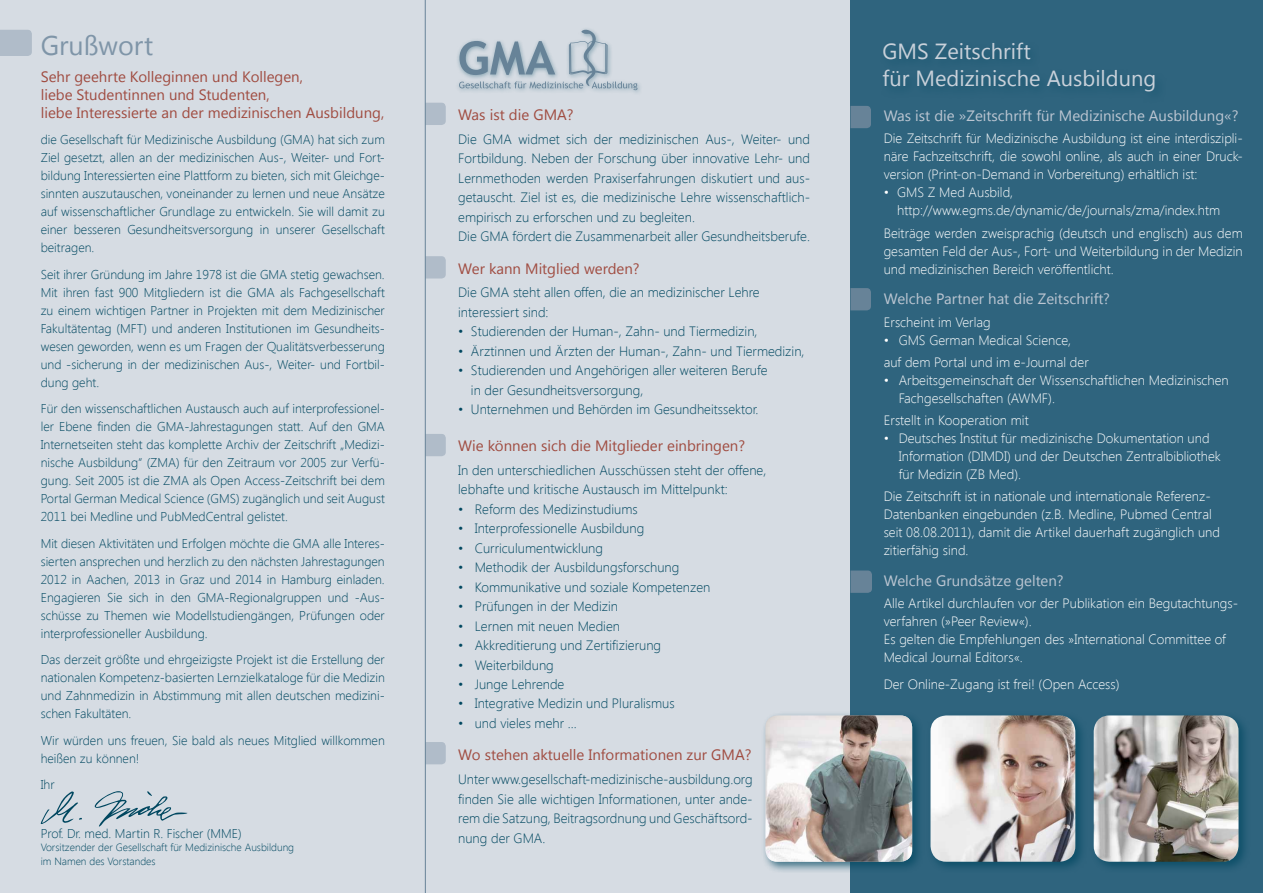
<style>
.page{position:relative;width:1263px;height:893px;background:#fff}
.page>*{position:absolute;margin:0;border:0;box-sizing:border-box;transform-origin:0 0}
.t1{font:27px "Segoe UI";color:#7f95a8}
.t2{font:21.9px/27px "Segoe UI";color:#c9d1da}
.t3{font:15px/18px "Segoe UI";color:#a04c41}
.t4{font:15px "Segoe UI";color:#bcc6d2}
.t5{font:300 13.5px/19.5px "Segoe UI";color:#004760}
.t6{font:300 13.5px/18px "Segoe UI";color:#fff}
.t7{font:300 12.75px/18px "Segoe UI";color:#004760;text-align:justify}
.t8{font:300 10.5px/13.5px "Segoe UI";color:#004760}
</style>
<div class="page">
<div style="left:0;top:0;width:850px;height:893px;background:#d6dce3"></div>
<div style="left:850px;top:0;width:413px;height:893px;background:#2f647e"></div>
<svg style="left:0;top:30px;width:32px;height:26px"></svg>
<svg style="left:426px;top:103px;width:20px;height:22px"></svg>
<svg style="left:426px;top:256px;width:20px;height:22px"></svg>
<svg style="left:426px;top:742px;width:20px;height:22px"></svg>
<svg style="left:850px;top:106px;width:21px;height:22px"></svg>
<svg style="left:850px;top:288px;width:21px;height:22px"></svg>
<svg style="left:850px;top:570px;width:22px;height:23px"></svg>
<svg style="left:426px;top:434px;width:20px;height:22px"></svg>
<div style="left:761px;top:711px;width:163px;height:163px;background:#004760;opacity:.7"></div>
<img style="left:765px;top:715px;width:147px;height:147px">
<div style="left:1090px;top:711px;width:161px;height:163px;background:#004760;opacity:.7"></div>
<img style="left:1094px;top:715px;width:144px;height:147px">
<div style="left:456px;top:27px;width:187px;height:69px;background:#004760;opacity:.37"></div>
<svg style="left:459px;top:30px;width:178px;height:60px"></svg>
<div style="left:926px;top:711px;width:162px;height:163px;background:#004760;opacity:.7"></div>
<img style="left:930px;top:715px;width:145px;height:147px">
<svg style="left:41px;top:791px;width:41px;height:36px"></svg>
<svg style="left:95px;top:791px;width:92px;height:36px"></svg>
<hr style="left:425px;top:0;width:1px;height:893px;background:#678398">
<h1 class="t1" style="left:41px;top:26px;width:114px">Grußwort</h1>
<p class="t3" style="left:41px;top:67px;width:345px">Sehr geehrte Kolleginnen und Kollegen,<br>liebe Studentinnen und Studenten,<br>liebe Interessierte an der medizinischen Ausbildung,</p>
<p class="t7" style="left:41px;top:130px;width:346px">die Gesellschaft für Medizinische Ausbildung (GMA) hat sich zum Ziel gesetzt, allen an der medizinischen Aus-, Weiter- und Fort&shy;bildung Interessierten eine Plattform zu bieten, sich mit Gleichge&shy;sinnten auszutauschen, voneinander zu lernen und neue Ansätze auf wissenschaftlicher Grundlage zu entwickeln. Sie will damit zu einer besseren Gesundheitsversorgung in unserer Gesellschaft beitragen.</p>
<p class="t7" style="left:41px;top:265px;width:346px">Seit ihrer Gründung im Jahre 1978 ist die GMA stetig gewachsen.<br>Mit ihren fast 900 Mitgliedern ist die GMA als Fachgesellschaft zu einem wichtigen Partner in Projekten mit dem Medizinischer Fakultätentag (MFT) und anderen Institutionen im Gesundheits&shy;wesen geworden, wenn es um Fragen der Qualitätsverbesserung und -sicherung in der medizinischen Aus-, Weiter- und Fortbil&shy;dung geht.</p>
<p class="t7" style="left:41px;top:399px;width:346px">Für den wissenschaftlichen Austausch auch auf interprofessionel&shy;ler Ebene finden die GMA-Jahrestagungen statt. Auf den GMA Internetseiten steht das komplette Archiv der Zeitschrift „Medizi&shy;nische Ausbildung“ (ZMA) für den Zeitraum vor 2005 zur Verfü&shy;gung. Seit 2005 ist die ZMA als Open Access-Zeitschrift bei dem Portal German Medical Science (GMS) zugänglich und seit August 2011 bei Medline und PubMedCentral gelistet.</p>
<p class="t7" style="left:41px;top:534px;width:346px">Mit diesen Aktivitäten und Erfolgen möchte die GMA alle Interes&shy;sierten ansprechen und herzlich zu den nächsten Jahrestagungen 2012 in Aachen, 2013 in Graz und 2014 in Hamburg einladen.<br>Engagieren Sie sich in den GMA-Regionalgruppen und -Aus&shy;schüsse zu Themen wie Modellstudiengängen, Prüfungen oder interprofessioneller Ausbildung.</p>
<p class="t7" style="left:41px;top:650px;width:346px">Das derzeit größte und ehrgeizigste Projekt ist die Erstellung der nationalen Kompetenz-basierten Lernzielkataloge für die Medizin und Zahnmedizin in Abstimmung mit allen deutschen medizini&shy;schen Fakultäten.</p>
<p class="t7" style="left:41px;top:731px;width:346px">Wir würden uns freuen, Sie bald als neues Mitglied willkommen heißen zu können!</p>
<p class="t7" style="left:41px;top:775px;width:15px">Ihr</p>
<p class="t7" style="left:41px;top:824px;width:202px">Prof. Dr. med. Martin R. Fischer (MME)</p>
<p class="t8" style="left:41px;top:840px;width:255px">Vorsitzender der Gesellschaft für Medizinische Ausbildung im Namen des Vorstandes</p>
<p class="t3" style="left:458px;top:105px;width:117px">Was ist die GMA?</p>
<p class="t5" style="left:458px;top:129px;width:353px">Die GMA widmet sich der medizinischen Aus-, Weiter- und Fortbildung. Neben der Forschung über innovative Lehr- und Lernmethoden werden Praxiserfahrungen diskutiert und aus&shy;getauscht. Ziel ist es, die medizinische Lehre wissenschaftlich&shy;empirisch zu erforschen und zu begleiten.<br>Die GMA fördert die Zusammenarbeit aller Gesundheitsberufe.</p>
<p class="t3" style="left:458px;top:259px;width:183px">Wer kann Mitglied werden?</p>
<p class="t5" style="left:458px;top:282px;width:303px">Die GMA steht allen offen, die an medizinischer Lehre interessiert sind:</p>
<p class="t5" style="left:458px;top:321px;width:301px">• Studierenden der Human-, Zahn- und Tiermedizin,</p>
<p class="t5" style="left:458px;top:341px;width:348px">• Ärztinnen und Ärzten der Human-, Zahn- und Tiermedizin,</p>
<p class="t5" style="left:471px;top:360px;width:298px;text-indent:-13px">• Studierenden und Angehörigen aller weiteren Berufe in der Gesundheitsversorgung,</p>
<p class="t5" style="left:458px;top:399px;width:302px">• Unternehmen und Behörden im Gesundheitssektor.</p>
<p class="t3" style="left:458px;top:436px;width:288px">Wie können sich die Mitglieder einbringen?</p>
<p class="t5" style="left:458px;top:460px;width:310px">In den unterschiedlichen Ausschüssen steht der offene, lebhafte und kritische Austausch im Mittelpunkt:</p>
<p class="t5" style="left:458px;top:499px;width:181px">• Reform des Medizinstudiums</p>
<p class="t5" style="left:458px;top:518px;width:188px">• Interprofessionelle Ausbildung</p>
<p class="t5" style="left:458px;top:537px;width:146px">• Curriculumentwicklung</p>
<p class="t5" style="left:458px;top:557px;width:223px">• Methodik der Ausbildungsforschung</p>
<p class="t5" style="left:458px;top:576px;width:254px">• Kommunikative und soziale Kompetenzen</p>
<p class="t5" style="left:458px;top:596px;width:161px">• Prüfungen in der Medizin</p>
<p class="t5" style="left:458px;top:615px;width:163px">• Lernen mit neuen Medien</p>
<p class="t5" style="left:458px;top:635px;width:204px">• Akkreditierung und Zertifizierung</p>
<p class="t5" style="left:458px;top:654px;width:97px">• Weiterbildung</p>
<p class="t5" style="left:458px;top:674px;width:108px">• Junge Lehrende</p>
<p class="t5" style="left:458px;top:693px;width:218px">• Integrative Medizin und Pluralismus</p>
<p class="t5" style="left:458px;top:713px;width:120px">• und vieles mehr ...</p>
<p class="t3" style="left:458px;top:745px;width:295px">Wo stehen aktuelle Informationen zur GMA?</p>
<p class="t5" style="left:458px;top:769px;width:296px;text-align:justify">Unter www.gesellschaft-medizinische-ausbildung.org finden Sie alle wichtigen Informationen, unter ande&shy;rem die Satzung, Beitragsordnung und Geschäftsord&shy;nung der GMA.</p>
<h2 class="t2" style="left:883px;top:37px;width:275px">GMS Zeitschrift<br>für Medizinische Ausbildung</h2>
<p class="t4" style="left:884px;top:105px;width:356px">Was ist die »Zeitschrift für Medizinische Ausbildung«?</p>
<p class="t6" style="left:884px;top:129px;width:361px;text-align:justify">Die Zeitschrift für Medizinische Ausbildung ist eine interdiszipli&shy;näre Fachzeitschrift, die sowohl online, als auch in einer Druck&shy;version (Print-on-Demand in Vorbereitung) erhältlich ist:</p>
<p class="t6" style="left:897px;top:183px;width:324px;text-indent:-14px">• GMS Z Med Ausbild, http://www.egms.de/dynamic/de/journals/zma/index.htm</p>
<p class="t6" style="left:884px;top:223px;width:361px;text-align:justify">Beiträge werden zweisprachig (deutsch und englisch) aus dem gesamten Feld der Aus-, Fort- und Weiterbildung in der Medizin und medizinischen Bereich veröffentlicht.</p>
<p class="t4" style="left:884px;top:289px;width:228px">Welche Partner hat die Zeitschrift?</p>
<p class="t6" style="left:884px;top:312px;width:109px">Erscheint im Verlag</p>
<p class="t6" style="left:884px;top:328px;width:207px;line-height:22.2px">• GMS German Medical Science, auf dem Portal und im e-Journal der</p>
<p class="t6" style="left:899px;top:371px;width:332px;text-indent:-15px">• Arbeitsgemeinschaft der Wissenschaftlichen Medizinischen<br>Fachgesellschaften (AWMF).</p>
<p class="t6" style="left:884px;top:411px;width:146px">Erstellt in Kooperation mit</p>
<p class="t6" style="left:899px;top:429px;width:324px;text-indent:-15px">• Deutsches Institut für medizinische Dokumentation und<br>Information (DIMDI) und der Deutschen Zentralbibliothek für Medizin (ZB Med).</p>
<p class="t6" style="left:884px;top:487px;width:338px">Die Zeitschrift ist in nationale und internationale Referenz-Datenbanken eingebunden (z.B. Medline, Pubmed Central seit 08.08.2011), damit die Artikel dauerhaft zugänglich und zitierfähig sind.</p>
<p class="t4" style="left:884px;top:570px;width:181px">Welche Grundsätze gelten?</p>
<p class="t6" style="left:884px;top:594px;width:356px">Alle Artikel durchlaufen vor der Publikation ein Begutachtungs&shy;verfahren (»Peer Review«).<br>Es gelten die Empfehlungen des »International Committee of Medical Journal Editors«.</p>
<p class="t6" style="left:884px;top:675px;width:237px">Der Online-Zugang ist frei! (Open Access)</p>
</div>
